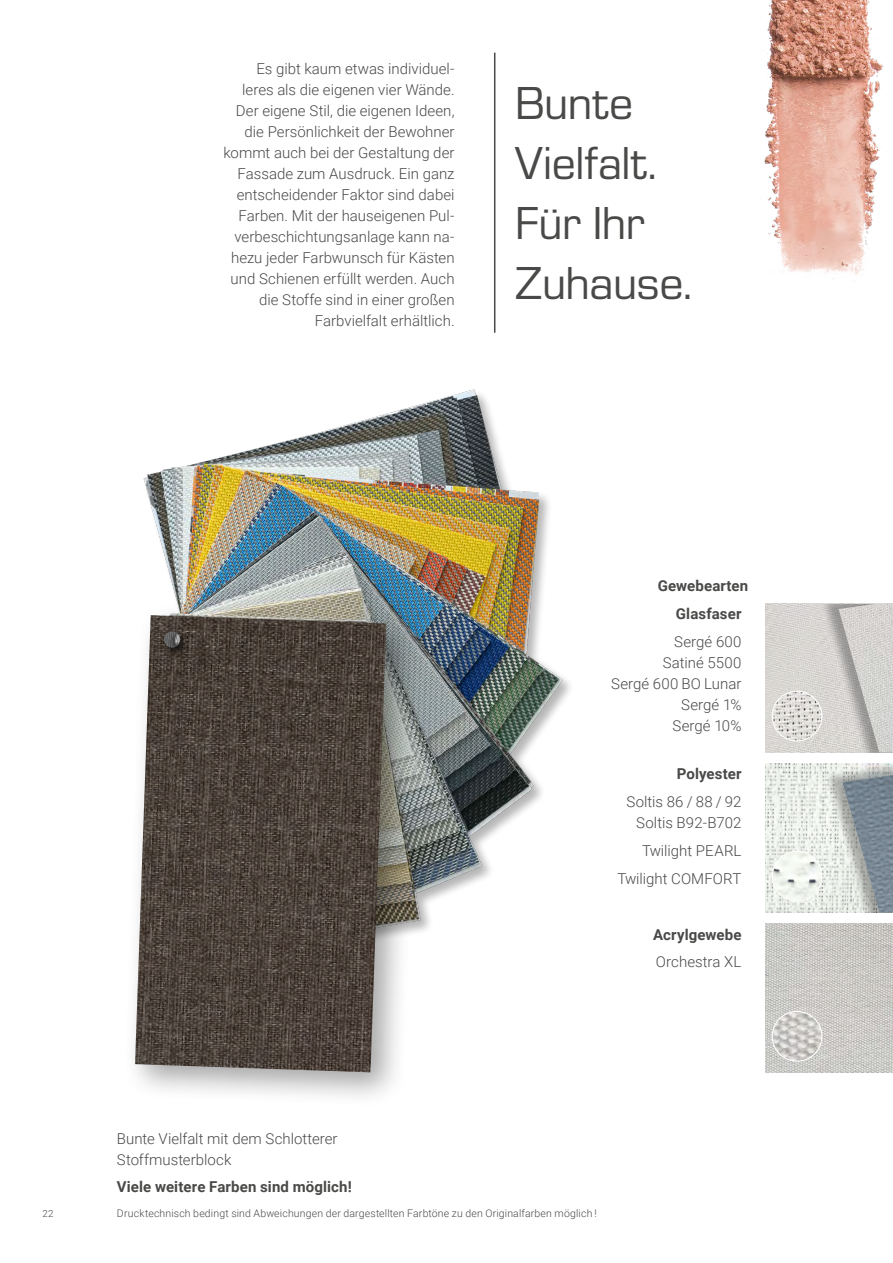
<style>
.page{position:relative;width:893px;height:1263px;background:#fff}
.page>*{position:absolute;margin:0;border:0;box-sizing:border-box;transform-origin:0 0}
.t1{font:48px/60px "Eurostile";letter-spacing:-.01em;color:#494948}
.t2{font:300 15px/21px "Roboto";color:#494948;text-align:right}
.t3{font:700 15px/28.3px "Roboto";letter-spacing:.01em;color:#494948}
.t4{font:300 10.5px "Roboto";letter-spacing:.015em;color:#494948}
.t5{font:300 9.75px "Roboto";color:#494948}
</style>
<div class="page">
<img style="left:764px;top:0;width:119px;height:279px">
<img style="left:143px;top:389px;width:427px;height:542px">
<div style="left:122px;top:602px;width:299px;height:506px;background:#000;opacity:.35"></div>
<img style="left:135px;top:615px;width:251px;height:457px">
<div style="left:160px;top:627px;width:31px;height:32px;background:#000;opacity:.75"></div>
<img style="left:164px;top:631px;width:16px;height:17px;border-radius:8px">
<img style="left:765px;top:924px;width:128px;height:148px">
<div style="left:772px;top:1011px;width:50px;height:51px;border:1px solid #fff;border-radius:50%"></div>
<img style="left:773px;top:1012px;width:48px;height:48px;border-radius:24px">
<img style="left:765px;top:764px;width:59px;height:148px">
<div style="left:772px;top:851px;width:50px;height:50px;border:1px solid #fff;border-radius:50%"></div>
<img style="left:773px;top:852px;width:48px;height:48px;border-radius:24px">
<div style="left:824px;top:764px;width:69px;height:148px;background:#000;opacity:.3"></div>
<img style="left:842px;top:775px;width:51px;height:137px">
<img style="left:765px;top:604px;width:55px;height:148px">
<div style="left:772px;top:691px;width:50px;height:50px;border:1px solid #fff;border-radius:50%"></div>
<img style="left:773px;top:692px;width:48px;height:48px;border-radius:24px">
<div style="left:820px;top:604px;width:73px;height:148px;background:#000;opacity:.3"></div>
<img style="left:838px;top:604px;width:55px;height:148px">
<hr style="left:494px;top:53px;width:1px;height:280px;background:#494948">
<p class="t2" style="left:223px;top:58px;width:233px">Es gibt kaum etwas individuel&shy;leres als die eigenen vier Wände.<br>Der eigene Stil, die eigenen Ideen, die Persönlichkeit der Bewohner kommt auch bei der Gestaltung der<br>Fassade zum Ausdruck. Ein ganz entscheidender Faktor sind dabei<br>Farben. Mit der hauseigenen Pul&shy;verbeschichtungsanlage kann na&shy;hezu jeder Farbwunsch für Kästen und Schienen erfüllt werden. Auch die Stoffe sind in einer großen<br>Farbvielfalt erhältlich.</p>
<h1 class="t1" style="left:515px;top:70px;width:179px">Bunte<br>Vielfalt.<br>Für Ihr<br>Zuhause.</h1>
<p class="t3" style="left:676px;top:571px;width:74px;text-indent:-18px">Gewebearten<br>Glasfaser</p>
<p class="t2" style="left:611px;top:631px;width:132px">Sergé 600<br>Satiné 5500<br>Sergé 600 BO Lunar<br>Sergé 1%<br>Sergé 10%</p>
<p class="t3" style="left:677px;top:759px;width:66px">Polyester</p>
<p class="t2" style="left:626px;top:791px;width:116px">Soltis 86 / 88 / 92<br>Soltis B92-B702</p>
<p class="t2" style="left:617px;top:836px;width:126px;line-height:27.8px">Twilight PEARL<br>Twilight COMFORT</p>
<p class="t3" style="left:653px;top:919px;width:90px">Acrylgewebe</p>
<p class="t2" style="left:656px;top:951px;width:87px">Orchestra XL</p>
<p class="t5" style="left:43px;top:1206px;width:13px">22</p>
<p class="t2" style="left:117px;top:1127px;width:222px;text-align:left">Bunte Vielfalt mit dem Schlotterer<br>Stoffmusterblock</p>
<p class="t3" style="left:117px;top:1172px;width:236px">Viele weitere Farben sind möglich!</p>
<p class="t4" style="left:117px;top:1206px;width:481px">Drucktechnisch bedingt sind Abweichungen der dargestellten Farbtöne zu den Originalfarben möglich !</p>
</div>
